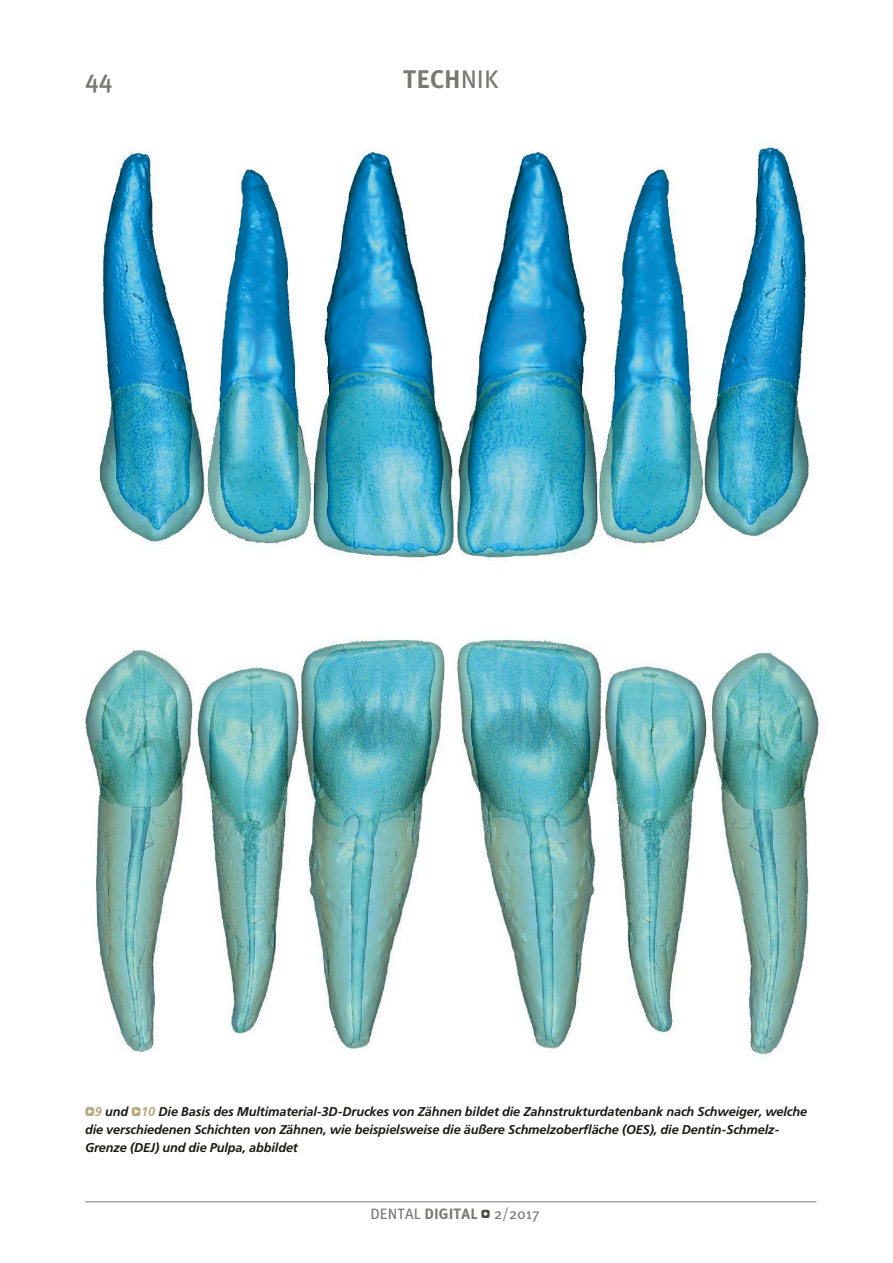
<style>
.page{position:relative;width:893px;height:1263px;background:#fff}
.page>*{position:absolute;margin:0;border:0;box-sizing:border-box;transform-origin:0 0}
.t1{font:700 25.5px "Meta Plus";color:#787877}
.t2{font:500 25.5px "Meta Plus";color:#787877}
.t3{font:15px "Meta Plus";letter-spacing:.01em;color:#787877}
.t4{font:italic 700 12.75px/18px "Frutiger";letter-spacing:-.01em;color:#1a1918}
.s1{font-weight:400}
.s2{font-family:"Click Bits Icon Pods";font-weight:400;font-style:normal;color:#b5a97f}
.s3{color:#b5a97f}
.s4{font-weight:700}
.s5{font-family:"Click Bits Icon Pods";font-size:12px;color:#494948}
</style>
<div class="page">
<hr style="left:85px;top:1201px;width:731px;height:1px;background:#787877">
<img style="left:99px;top:141px;width:711px;height:419px">
<img style="left:82px;top:637px;width:739px;height:419px">
<h1 class="t2" style="left:85px;top:64px;width:29px">44</h1>
<h1 class="t1" style="left:403px;top:65px;width:97px">TECH<span class="s1">NIK</span></h1>
<p class="t4" style="left:85px;top:1103px;width:724px"><span class="s2">Q</span><span class="s3">9</span> und <span class="s2">Q</span><span class="s3">10</span> Die Basis des Multimaterial-3D-Druckes von Zähnen bildet die Zahnstrukturdatenbank nach Schweiger, welche die verschiedenen Schichten von Zähnen, wie beispielsweise die äußere Schmelzoberfläche (OES), die Dentin-Schmelz-<br>Grenze (DEJ) und die Pulpa, abbildet</p>
<p class="t3" style="left:370px;top:1205px;width:171px">DENTAL <span class="s4">DIGITAL</span> <span class="s5">W</span> 2/2017</p>
</div>
